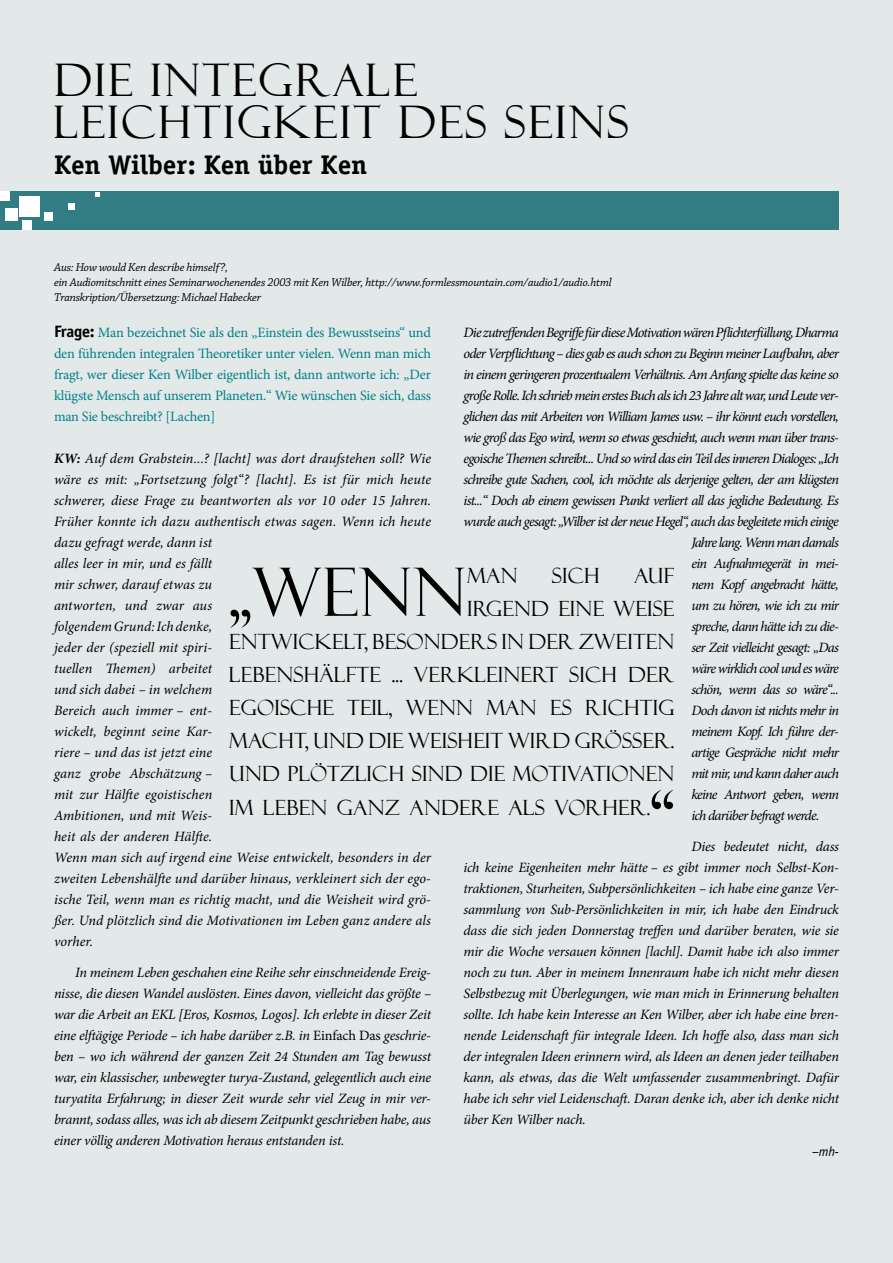
<style>
.page{position:relative;width:893px;height:1263px;background:#e3e8e9}
.page>*{position:absolute;margin:0;border:0;box-sizing:border-box;transform-origin:0 0}
.t1{font:72px "Felix Titling";color:#000}
.t2{font:66.9px "Felix Titling";color:#000}
.t3{font:45px/42px "Felix Titling";letter-spacing:.05em;color:#000}
.t4{font:700 27px "Officina Serif";letter-spacing:-.005em;color:#000}
.t5{font:21px "Felix Titling";letter-spacing:.01em;color:#000}
.t6{font:italic 14.25px/21px "Minion Pro";letter-spacing:-.045em;color:#000;text-align:justify}
.t7{font:italic 14.25px/21px "Minion Pro";letter-spacing:.005em;color:#000}
.t8{font:14.25px/21px "Minion Pro";letter-spacing:-.015em;color:#008185;text-align:justify}
.t9{font:italic 14.25px "Minion Pro";letter-spacing:-.065em;color:#000}
.t10{font:italic 13.5px "Officina Sans";color:#000}
.t11{font:italic 12px/15px "Chaparral Pro";letter-spacing:-.015em;color:#000}
.s1{font-family:"Officina San ITC";font-weight:700;font-size:16.5px;color:#000}
.s2{font-weight:700}
.s3{font-style:normal}
</style>
<div class="page">
<div style="left:0;top:191px;width:839px;height:39px;background:#327d83"></div>
<div style="left:5px;top:208px;width:12px;height:13px;background:#fff"></div>
<div style="left:0;top:191px;width:9px;height:10px;background:#fff"></div>
<div style="left:19px;top:196px;width:21px;height:21px;background:#fff"></div>
<div style="left:44px;top:213px;width:8px;height:8px;background:#fff"></div>
<div style="left:22px;top:220px;width:9px;height:10px;background:#fff"></div>
<svg style="left:68px;top:204px;width:6px;height:6px"></svg>
<svg style="left:95px;top:192px;width:5px;height:5px"></svg>
<h3 class="t3" style="left:54px;top:60px;width:576px">DIE INTEGRALE<br>LEICHTIGKEIT DES SEINS</h3>
<h3 class="t4" style="left:54px;top:148px;width:314px">Ken Wilber: Ken über Ken</h3>
<p class="t11" style="left:54px;top:261px;width:559px">Aus: How would Ken describe himself?,<br>ein Audiomitschnitt eines Seminarwochenendes 2003 mit Ken Wilber, http://www.formlessmountain.com/audio1/audio.html<br>Transkription/Übersetzung: Michael Habecker</p>
<p class="t8" style="left:54px;top:322px;width:379px"><span class="s1">Frage:</span> Man bezeichnet Sie als den „Einstein des Bewusstseins“ und den führenden integralen Theoretiker unter vielen. Wenn man mich fragt, wer dieser Ken Wilber eigentlich ist, dann antworte ich: „Der klügste Mensch auf unserem Planeten.“ Wie wünschen Sie sich, dass man Sie beschreibt? [Lachen]</p>
<p class="t7" style="left:54px;top:448px;width:379px"><span class="s2">KW:</span> Auf dem Grabstein...? [lacht] was dort draufstehen soll? Wie wäre es mit: „Fortsetzung folgt“? [lacht]. Es ist für mich heute schwerer, diese Frage zu beantworten als vor 10 oder 15 Jahren.<br>Früher konnte ich dazu authentisch etwas sagen. Wenn ich heute dazu gefragt werde, dann ist<br>alles leer in mir, und es fällt<br>mir schwer, darauf etwas zu<br>antworten, und zwar aus<br>folgendem Grund: Ich denke,<br>jeder der (speziell mit spiri-<br>tuellen Themen) arbeitet<br>und sich dabei – in welchem<br>Bereich auch immer – ent-<br>wickelt, beginnt seine Kar-<br>riere – und das ist jetzt eine<br>ganz grobe Abschätzung –<br>mit zur Hälfte egoistischen<br>Ambitionen, und mit Weis-<br>heit als der anderen Hälfte.<br>Wenn man sich auf irgend eine Weise entwickelt, besonders in der zweiten Lebenshälfte und darüber hinaus, verkleinert sich der ego&shy;ische Teil, wenn man es richtig macht, und die Weisheit wird grö&shy;ßer. Und plötzlich sind die Motivationen im Leben ganz andere als vorher.</p>
<p class="t6" style="left:54px;top:962px;width:379px;text-indent:21px">In meinem Leben geschahen eine Reihe sehr einschneidende Ereig&shy;nisse, die diesen Wandel auslösten. Eines davon, vielleicht das größte – war die Arbeit an EKL [Eros, Kosmos, Logos]. Ich erlebte in dieser Zeit eine elftägige Periode – ich habe darüber z.B. in <span class="s3">Einfach Das</span> geschrie&shy;ben – wo ich während der ganzen Zeit 24 Stunden am Tag bewusst war, ein klassischer, unbewegter turya-Zustand, gelegentlich auch eine turyatita Erfahrung; in dieser Zeit wurde sehr viel Zeug in mir ver&shy;brannt, sodass alles, was ich ab diesem Zeitpunkt geschrieben habe, aus einer völlig anderen Motivation heraus entstanden ist.</p>
<p class="t6" style="left:463px;top:322px;width:377px">Die zutreffenden Begriffe für diese Motivation wären Pflichterfüllung, Dharma</p>
<p class="t6" style="left:463px;top:343px;width:377px">oder Verpflichtung – dies gab es auch schon zu Beginn meiner Laufbahn, aber</p>
<p class="t6" style="left:463px;top:364px;width:377px">in einem geringeren prozentualem Verhältnis. Am Anfang spielte das keine so</p>
<p class="t6" style="left:463px;top:385px;width:377px">große Rolle. Ich schrieb mein erstes Buch als ich 23 Jahre alt war, und Leute ver-</p>
<p class="t6" style="left:463px;top:406px;width:377px">glichen das mit Arbeiten von William James usw. – ihr könnt euch vorstellen,</p>
<p class="t6" style="left:463px;top:427px;width:377px">wie groß das Ego wird, wenn so etwas geschieht, auch wenn man über trans-</p>
<p class="t6" style="left:463px;top:448px;width:377px">egoische Themen schreibt... Und so wird das ein Teil des inneren Dialoges: „Ich</p>
<p class="t6" style="left:463px;top:469px;width:377px">schreibe gute Sachen, cool, ich möchte als derjenige gelten, der am klügsten</p>
<p class="t6" style="left:463px;top:490px;width:377px">ist...“ Doch ab einem gewissen Punkt verliert all das jegliche Bedeutung. Es</p>
<p class="t6" style="left:463px;top:511px;width:377px">wurde auch gesagt: „Wilber ist der neue Hegel“, auch das begleitete mich einige</p>
<p class="t9" style="left:691px;top:533px;width:149px">Jahre lang. Wenn man damals</p>
<p class="t6" style="left:691px;top:553px;width:149px">ein Aufnahmegerät in mei-</p>
<p class="t6" style="left:691px;top:574px;width:149px">nem Kopf angebracht hätte,</p>
<p class="t6" style="left:691px;top:595px;width:149px">um zu hören, wie ich zu mir</p>
<p class="t6" style="left:691px;top:616px;width:149px">spreche, dann hätte ich zu die-</p>
<p class="t6" style="left:691px;top:637px;width:149px">ser Zeit vielleicht gesagt: „Das</p>
<p class="t6" style="left:691px;top:658px;width:149px">wäre wirklich cool und es wäre</p>
<p class="t6" style="left:691px;top:679px;width:149px">schön, wenn das so wäre“...</p>
<p class="t6" style="left:691px;top:700px;width:149px">Doch davon ist nichts mehr in</p>
<p class="t6" style="left:691px;top:721px;width:149px">meinem Kopf. Ich führe der-</p>
<p class="t6" style="left:691px;top:742px;width:149px">artige Gespräche nicht mehr</p>
<p class="t9" style="left:691px;top:763px;width:149px">mit mir, und kann daher auch</p>
<p class="t6" style="left:691px;top:784px;width:149px">keine Antwort geben, wenn</p>
<p class="t6" style="left:691px;top:805px;width:130px">ich darüber befragt werde.</p>
<p class="t6" style="left:463px;top:836px;width:377px;text-indent:228px">Dies bedeutet nicht, dass ich keine Eigenheiten mehr hätte – es gibt immer noch Selbst-Kon&shy;traktionen, Sturheiten, Subpersönlichkeiten – ich habe eine ganze Ver&shy;sammlung von Sub-Persönlichkeiten in mir, ich habe den Eindruck dass die sich jeden Donnerstag treffen und darüber beraten, wie sie mir die Woche versauen können [lachl]. Damit habe ich also immer noch zu tun. Aber in meinem Innenraum habe ich nicht mehr diesen Selbstbezug mit Überlegungen, wie man mich in Erinnerung behalten sollte. Ich habe kein Interesse an Ken Wilber, aber ich habe eine bren&shy;nende Leidenschaft für integrale Ideen. Ich hoffe also, dass man sich der integralen Ideen erinnern wird, als Ideen an denen jeder teilhaben kann, als etwas, das die Welt umfassender zusammenbringt. Dafür habe ich sehr viel Leidenschaft. Daran denke ich, aber ich denke nicht über Ken Wilber nach.</p>
<p class="t10" style="left:812px;top:1143px;width:28px">–mh-</p>
<h2 class="t2" style="left:229px;top:554px;width:239px">„WENN</h2>
<h3 class="t5" style="left:467px;top:563px;width:52px">MAN</h3>
<h3 class="t5" style="left:552px;top:563px;width:49px">SICH</h3>
<h3 class="t5" style="left:634px;top:563px;width:42px">AUF</h3>
<h3 class="t5" style="left:467px;top:596px;width:209px">IRGEND EINE WEISE</h3>
<h3 class="t5" style="left:229px;top:629px;width:447px">ENTWICKELT, BESONDERS IN DER ZWEITEN</h3>
<h3 class="t5" style="left:229px;top:662px;width:447px">LEBENSHÄLFTE ... VERKLEINERT SICH DER</h3>
<h3 class="t5" style="left:229px;top:695px;width:447px">EGOISCHE TEIL, WENN MAN ES RICHTIG</h3>
<h3 class="t5" style="left:229px;top:728px;width:447px">MACHT, UND DIE WEISHEIT WIRD GRÖßER.</h3>
<h3 class="t5" style="left:229px;top:761px;width:447px">UND PLÖTZLICH SIND DIE MOTIVATIONEN</h3>
<h3 class="t5" style="left:229px;top:796px;width:422px">IM LEBEN GANZ ANDERE ALS VORHER.</h3>
<h1 class="t1" style="left:650px;top:775px;width:25px">“</h1>
</div>
